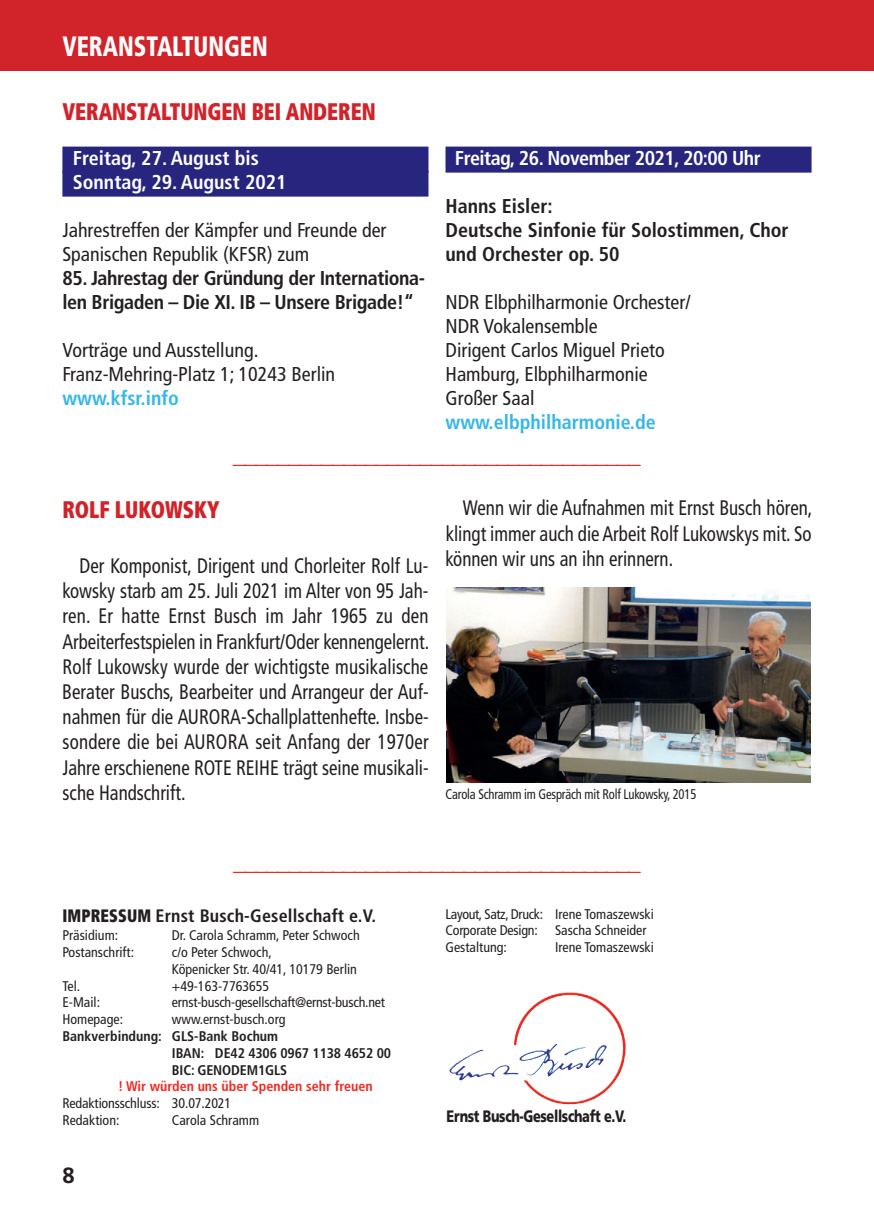
<style>
.page{position:relative;width:874px;height:1225px;background:#fff}
.page>*{position:absolute;margin:0;border:0;box-sizing:border-box;transform-origin:0 0}
.t1{font:900 condensed 28px "Frutiger";color:#fff;scale:.84 1}
.t2{font:700 24px "Helvetica";color:#ee2a23}
.t3{font:900 condensed 24px "Frutiger";color:#d1232a;scale:.85 1}
.t4{font:700 condensed 24px "Frutiger LT Com";letter-spacing:-.02em;color:#fff;scale:.88 1}
.t5{font:700 22px "Frutiger";color:#231f20}
.t6{font:condensed 21px/25.2px "Frutiger LT Com";color:#231f20;text-align:justify;scale:.9 1}
.t7{font:condensed 20px/24px "Frutiger LT Com";color:#231f20}
.t8{font:700 condensed 20px/24px "Frutiger LT Com";letter-spacing:-.02em;color:#231f20}
.t9{font:700 condensed 20px/24px "Frutiger LT Com";color:#231f20}
.t10{font:700 condensed 20px/24px "Frutiger LT Com";color:#fff}
.t11{font:700 condensed 20px "Frutiger LT Com";color:#36b7e8}
.t12{font:700 condensed 20px "Frutiger LT Com";letter-spacing:-.025em;color:#fff}
.t13{font:700 condensed 18px "Frutiger LT Com";letter-spacing:.01em;color:#231f20}
.t14{font:900 16.6px "Frutiger";letter-spacing:-.025em;color:#231f20;scale:.77 1}
.t15{font:condensed 14px/16.8px "Frutiger LT Com";color:#231f20}
.t16{font:700 condensed 14px/16.8px "Frutiger LT Com";letter-spacing:-.01em;color:#231f20}
.t17{font:condensed 14px "Frutiger LT Com";color:#231f20;scale:.9 1}
.t18{font:700 condensed 14px "Frutiger LT Com";color:#ee2a23}
.s1{font-size:15.8px}
.s2{font-family:"Frutiger";font-weight:900}
</style>
<div class="page">
<div style="left:0;top:0;width:873px;height:71px;background:#d1232a"></div>
<img style="left:513px;top:992px;width:112px;height:112px">
<div style="left:62px;top:147px;width:366px;height:26px;background:#27257d"></div>
<div style="left:62px;top:171px;width:366px;height:26px;background:#27257d"></div>
<div style="left:445px;top:147px;width:366px;height:26px;background:#27257d"></div>
<img style="left:446px;top:588px;width:364px;height:195px">
<p class="t4" style="left:62px;top:31px;width:317px">VERANSTALTUNGEN <span class="s1">|</span> INTERNES <span class="s1">|</span></p>
<h1 class="t1" style="left:62px;top:35px;width:246px">VERANSTALTUNGEN</h1>
<p class="t3" style="left:62px;top:102px;width:370px">VERANSTALTUNGEN BEI ANDEREN</p>
<p class="t10" style="left:73px;top:146px;width:215px">Freitag, 27. August bis<br>Sonntag, 29. August 2021</p>
<p class="t7" style="left:62px;top:218px;width:325px">Jahrestreffen der Kämpfer und Freunde der<br>Spanischen Republik (KFSR) zum</p>
<p class="t8" style="left:62px;top:266px;width:364px">85. Jahrestag der Gründung der Internationa&shy;len Brigaden – Die XI. IB – Unsere Brigade!“</p>
<p class="t7" style="left:62px;top:338px;width:274px">Vorträge und Ausstellung.<br>Franz-Mehring-Platz 1; 10243 Berlin</p>
<p class="t11" style="left:62px;top:386px;width:118px">www.kfsr.info</p>
<p class="t12" style="left:454px;top:146px;width:307px">Freitag, 26. November 2021, 20:00 Uhr</p>
<p class="t9" style="left:445px;top:194px;width:344px">Hanns Eisler:<br>Deutsche Sinfonie für Solostimmen, Chor und Orchester op. 50</p>
<p class="t7" style="left:445px;top:290px;width:246px">NDR Elbphilharmonie Orchester/<br>NDR Vokalensemble<br>Dirigent Carlos Miguel Prieto<br>Hamburg, Elbphilharmonie<br>Großer Saal</p>
<p class="t11" style="left:445px;top:410px;width:212px">www.elbphilharmonie.de</p>
<p class="t2" style="left:233px;top:440px;width:409px">_____________________________________</p>
<p class="t3" style="left:62px;top:499px;width:186px">ROLF LUKOWSKY</p>
<p class="t6" style="left:62px;top:553px;width:409px;text-indent:17px">Der Komponist, Dirigent und Chorleiter Rolf Lu&shy;kowsky starb am 25. Juli 2021 im Alter von 95 Jah&shy;ren. Er hatte Ernst Busch im Jahr 1965 zu den Arbeiterfestspielen in Frankfurt/Oder kennengelernt.<br>Rolf Lukowsky wurde der wichtigste musikalische Berater Buschs, Bearbeiter und Arrangeur der Auf&shy;nahmen für die AURORA-Schallplattenhefte. Insbe&shy;sondere die bei AURORA seit Anfang der 1970er Jahre erschienene ROTE REIHE trägt seine musikali&shy;sche Handschrift.</p>
<p class="t6" style="left:445px;top:495px;width:409px;text-indent:17px">Wenn wir die Aufnahmen mit Ernst Busch hören, klingt immer auch die Arbeit Rolf Lukowskys mit. So können wir uns an ihn erinnern.</p>
<p class="t17" style="left:445px;top:786px;width:280px">Carola Schramm im Gespräch mit Rolf Lukowsky, 2015</p>
<p class="t2" style="left:233px;top:847px;width:409px">_____________________________________</p>
<p class="t13" style="left:62px;top:904px;width:315px"><span class="s2">IMPRESSUM</span> Ernst Busch-Gesellschaft e.V.</p>
<p class="t15" style="left:62px;top:927px;width:57px">Präsidium:</p>
<p class="t15" style="left:172px;top:927px;width:189px">Dr. Carola Schramm, Peter Schwoch</p>
<p class="t15" style="left:62px;top:944px;width:73px">Postanschrift:</p>
<p class="t15" style="left:172px;top:944px;width:186px">c/o Peter Schwoch,<br>Köpenicker Str. 40/41, 10179 Berlin</p>
<p class="t15" style="left:62px;top:977px;width:19px">Tel.</p>
<p class="t15" style="left:172px;top:977px;width:99px">+49-163-7763655</p>
<p class="t15" style="left:62px;top:994px;width:39px">E-Mail:</p>
<p class="t15" style="left:172px;top:994px;width:214px">ernst-busch-gesellschaft@ernst-busch.net</p>
<p class="t15" style="left:62px;top:1011px;width:62px">Homepage:</p>
<p class="t15" style="left:172px;top:1011px;width:115px">www.ernst-busch.org</p>
<p class="t16" style="left:172px;top:1027px;width:220px;text-indent:-109px">Bankverbindung: GLS-Bank Bochum<br>IBAN: DE42 4306 0967 1138 4652 00<br>BIC: GENODEM1GLS</p>
<p class="t18" style="left:118px;top:1078px;width:256px">! Wir würden uns über Spenden sehr freuen</p>
<p class="t15" style="left:62px;top:1095px;width:170px">Redaktionsschluss: 30.07.2021<br>Redaktion:</p>
<p class="t15" style="left:172px;top:1112px;width:89px">Carola Schramm</p>
<p class="t5" style="left:62px;top:1166px;width:14px">8</p>
<p class="t15" style="left:445px;top:905px;width:210px">Layout, Satz, Druck: Irene Tomaszewski<br>Corporate Design: Sascha Schneider<br>Gestaltung:</p>
<p class="t15" style="left:554px;top:939px;width:100px">Irene Tomaszewski</p>
<p class="t14" style="left:446px;top:1109px;width:234px">Ernst Busch-Gesellschaft e.V.</p>
</div>
